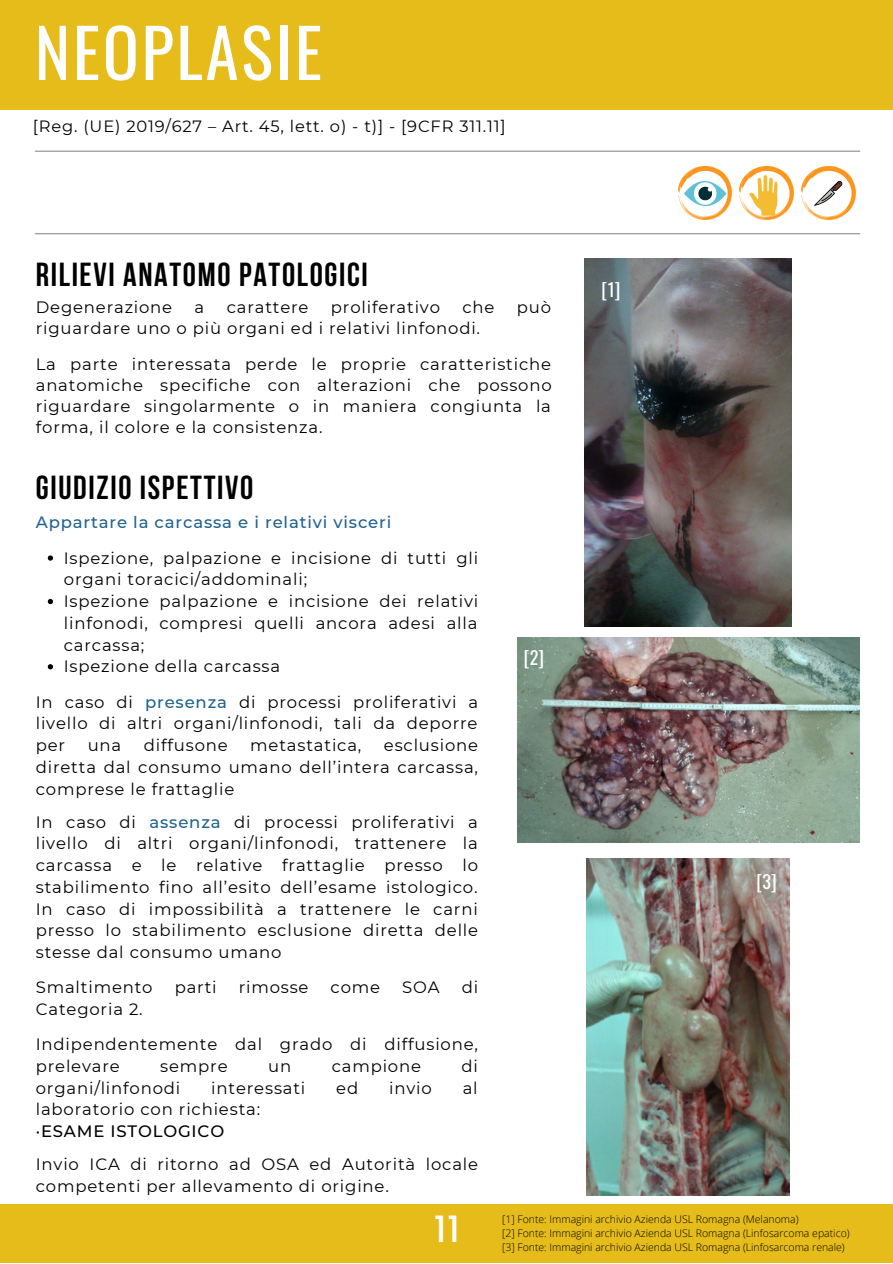
<style>
.page{position:relative;width:893px;height:1264px;background:#fff}
.page>*{position:absolute;margin:0;border:0;box-sizing:border-box;transform-origin:0 0}
.t1{font:66.9px "Oswald";letter-spacing:.04em;color:#fff}
.t2{font:37.5px "Kollektif";color:#fff}
.t3{font:700 33.15px "Bebas Neue";letter-spacing:.05em;color:#000}
.t4{font:18px "Oswald";color:#fff}
.t5{font:16.5px/21.8px "Montserrat";letter-spacing:.05em;color:#000}
.t6{font:500 16.5px "Montserrat";letter-spacing:.05em;color:#1f628e}
.t7{font:500 16.5px "Montserrat";letter-spacing:.05em;color:#000}
.t8{font:16.35px "Montserrat";letter-spacing:.05em;color:#000}
.t9{font:300 10.5px/14px "Open Sans";color:#000}
.s1{font-weight:500;color:#1f628e}
</style>
<div class="page">
<div style="left:0;top:1203px;width:892px;height:59px;background:#e6bc1a"></div>
<div style="left:0;top:0;width:892px;height:109px;background:#e6bc1a"></div>
<hr style="left:35px;top:233px;width:824px;height:1px;background:#8c8c8d">
<hr style="left:35px;top:151px;width:824px;height:1px;background:#8c8c8d">
<img style="left:801px;top:167px;width:54px;height:53px">
<img style="left:739px;top:167px;width:54px;height:53px">
<img style="left:678px;top:176px;width:54px;height:34px">
<svg style="left:684px;top:166px;width:42px;height:54px"></svg>
<svg style="left:749px;top:175px;width:28px;height:41px"></svg>
<img style="left:584px;top:259px;width:207px;height:367px">
<img style="left:517px;top:637px;width:342px;height:205px">
<img style="left:586px;top:858px;width:203px;height:337px">
<svg style="left:48px;top:555px;width:5px;height:5px"></svg>
<svg style="left:48px;top:599px;width:5px;height:5px"></svg>
<svg style="left:48px;top:664px;width:5px;height:5px"></svg>
<h1 class="t1" style="left:35px;top:0;width:289px">NEOPLASIE</h1>
<p class="t8" style="left:33px;top:116px;width:474px">[Reg. (UE) 2019/627 – Art. 45, lett. o) - t)] - [9CFR 311.11]</p>
<h3 class="t3" style="left:36px;top:261px;width:333px">RILIEVI ANATOMO PATOLOGICI</h3>
<p class="t5" style="left:36px;top:296px;width:138px">Degenerazione</p>
<p class="t5" style="left:195px;top:296px;width:11px">a</p>
<p class="t5" style="left:227px;top:296px;width:83px">carattere</p>
<p class="t5" style="left:331px;top:296px;width:111px">proliferativo</p>
<p class="t5" style="left:462px;top:296px;width:34px">che</p>
<p class="t5" style="left:517px;top:296px;width:36px">può</p>
<p class="t5" style="left:36px;top:310px;width:516px;line-height:36px">riguardare uno o più organi ed i relativi linfonodi.<br>La parte interessata perde le proprie caratteristiche</p>
<p class="t5" style="left:36px;top:374px;width:517px;line-height:21px;text-align:justify">anatomiche specifiche con alterazioni che possono riguardare singolarmente o in maniera congiunta la forma, il colore e la consistenza.</p>
<h3 class="t3" style="left:36px;top:474px;width:219px">GIUDIZIO ISPETTIVO</h3>
<p class="t6" style="left:36px;top:512px;width:357px">Appartare la carcassa e i relativi visceri</p>
<p class="t5" style="left:64px;top:547px;width:416px">Ispezione, palpazione e incisione di tutti gli organi toracici/addominali;<br>Ispezione palpazione e incisione dei relativi linfonodi, compresi quelli ancora adesi alla carcassa;<br>Ispezione della carcassa</p>
<p class="t5" style="left:36px;top:690px;width:444px;text-align:justify">In caso di <span class="s1">presenza</span> di processi proliferativi a livello di altri organi/linfonodi, tali da deporre per</p>
<p class="t5" style="left:88px;top:734px;width:35px">una</p>
<p class="t5" style="left:144px;top:734px;width:85px">diffusone</p>
<p class="t5" style="left:250px;top:734px;width:113px">metastatica,</p>
<p class="t5" style="left:36px;top:734px;width:444px;text-align:justify;text-indent:348px">esclusione diretta dal consumo umano dell’intera carcassa, comprese le frattaglie</p>
<p class="t5" style="left:36px;top:810px;width:444px;text-align:justify">In caso di <span class="s1">assenza</span> di processi proliferativi a livello di altri organi/linfonodi, trattenere la carcassa e le relative frattaglie presso lo stabilimento fino all’esito dell’esame istologico.<br>In caso di impossibilità a trattenere le carni presso lo stabilimento esclusione diretta delle stesse dal consumo umano</p>
<p class="t5" style="left:36px;top:976px;width:118px">Smaltimento</p>
<p class="t5" style="left:175px;top:976px;width:43px">parti</p>
<p class="t5" style="left:239px;top:976px;width:71px">rimosse</p>
<p class="t5" style="left:330px;top:976px;width:51px">come</p>
<p class="t5" style="left:402px;top:976px;width:39px">SOA</p>
<p class="t5" style="left:461px;top:976px;width:18px">di</p>
<p class="t5" style="left:36px;top:991px;width:443px;line-height:35.2px">Categoria 2.<br>Indipendentemente dal grado di diffusione,</p>
<p class="t5" style="left:36px;top:1055px;width:85px">prelevare</p>
<p class="t5" style="left:160px;top:1055px;width:69px">sempre</p>
<p class="t5" style="left:268px;top:1055px;width:25px">un</p>
<p class="t5" style="left:332px;top:1055px;width:91px">campione</p>
<p class="t5" style="left:461px;top:1055px;width:18px">di</p>
<p class="t5" style="left:36px;top:1076px;width:146px">organi/linfonodi</p>
<p class="t5" style="left:211px;top:1076px;width:96px">interessati</p>
<p class="t5" style="left:336px;top:1076px;width:23px">ed</p>
<p class="t5" style="left:389px;top:1076px;width:44px">invio</p>
<p class="t5" style="left:462px;top:1076px;width:16px">al</p>
<p class="t5" style="left:36px;top:1098px;width:226px">laboratorio con richiesta:</p>
<p class="t7" style="left:36px;top:1121px;width:190px">·ESAME ISTOLOGICO</p>
<p class="t5" style="left:36px;top:1153px;width:444px">Invio ICA di ritorno ad OSA ed Autorità locale competenti per allevamento di origine.</p>
<p class="t4" style="left:524px;top:643px;width:22px">[2]</p>
<p class="t4" style="left:601px;top:275px;width:20px">[1]</p>
<p class="t4" style="left:756px;top:867px;width:22px">[3]</p>
<h2 class="t2" style="left:434px;top:1212px;width:26px">11</h2>
<p class="t9" style="left:502px;top:1211px;width:349px">[1] Fonte: Immagini archivio Azienda USL Romagna (Melanoma)<br>[2] Fonte: Immagini archivio Azienda USL Romagna (Linfosarcoma epatico) [3] Fonte: Immagini archivio Azienda USL Romagna (Linfosarcoma renale)</p>
</div>
